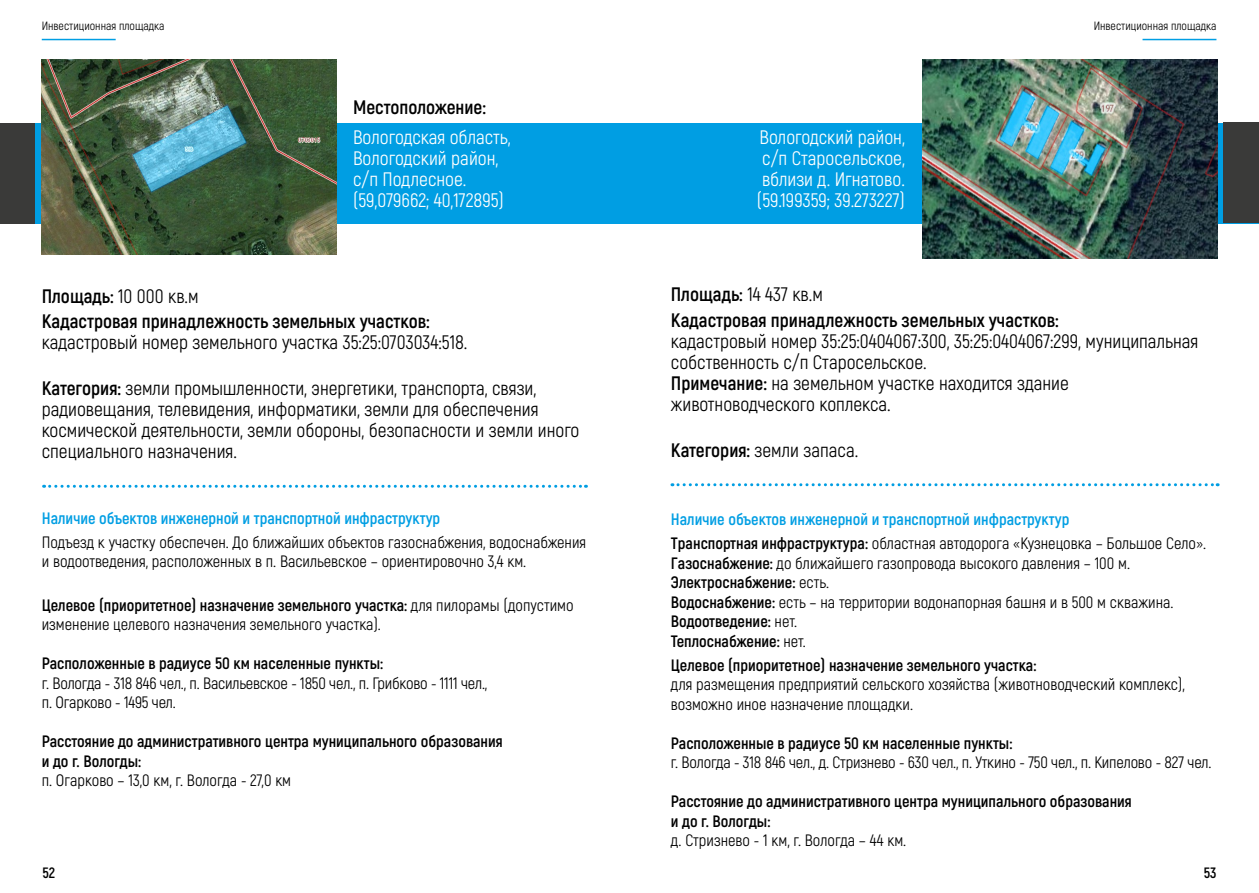
<style>
.page{position:relative;width:1259px;height:893px;background:#fff}
.page>*{position:absolute;margin:0;border:0;box-sizing:border-box;transform-origin:0 0}
.t1{font:19.5px/21px "Akrobat";color:#000}
.t2{font:19.5px/21px "Akrobat";color:#fff;text-align:justify}
.t3{font:700 19.5px/25.2px "Akrobat";color:#000}
.t4{font:16.5px/19.5px "Akrobat";color:#000}
.t5{font:700 16.5px/19.5px "Akrobat";color:#000}
.t6{font:700 16.5px/23.7px "Akrobat";color:#009ee3}
.t7{font:700 15px "Akrobat";color:#000}
.t8{font:12px "Akrobat";color:#000}
.s1{font-weight:400}
.s2{font-weight:700}
.s3{color:#000}
.s4{font-weight:400;color:#000}
</style>
<div class="page">
<hr style="left:1142px;top:39px;width:74px;height:1px;background:#009ee3">
<div style="left:0;top:123px;width:1259px;height:101px;background:#009ee3"></div>
<img style="left:923px;top:60px;width:294px;height:198px">
<div style="left:1224px;top:122px;width:35px;height:101px;background:#3a3a39"></div>
<svg style="left:672px;top:483px;width:546px;height:3px"></svg>
<div style="left:0;top:123px;width:34px;height:101px;background:#3a3a39"></div>
<img style="left:42px;top:60px;width:294px;height:195px">
<hr style="left:42px;top:39px;width:74px;height:1px;background:#009ee3">
<svg style="left:44px;top:485px;width:542px;height:3px"></svg>
<p class="t8" style="left:42px;top:19px;width:124px">Инвестиционная площадка</p>
<p class="t3" style="left:353px;top:95px;width:134px">Местоположение:</p>
<p class="t2" style="left:353px;top:127px;width:159px;text-align:left">Вологодская область,<br>Вологодский район, с/п Подлесное. (59,079662; 40,172895)</p>
<p class="t3" style="left:42px;top:283px;width:389px">Площадь: <span class="s1">10 000 кв.м<br></span>Кадастровая принадлежность земельных участков:</p>
<p class="t1" style="left:42px;top:332px;width:427px">кадастровый номер земельного участка 35:25:0703034:518.</p>
<p class="t1" style="left:42px;top:378px;width:539px"><span class="s2">Категория:</span> земли промышленности, энергетики, транспорта, связи, радиовещания, телевидения, информатики, земли для обеспечения космической деятельности, земли обороны, безопасности и земли иного специального назначения.</p>
<p class="t6" style="left:42px;top:506px;width:400px">Наличие объектов инженерной и транспортной инфраструктур</p>
<p class="t4" style="left:42px;top:532px;width:546px">Подъезд к участку обеспечен. До ближайших объектов газоснабжения, водоснабжения и водоотведения, расположенных в п. Васильевское – ориентировочно 3,4 км.</p>
<p class="t4" style="left:42px;top:595px;width:533px"><span class="s2">Целевое (приоритетное) назначение земельного участка:</span> для пилорамы (допустимо изменение целевого назначения земельного участка).</p>
<p class="t5" style="left:42px;top:654px;width:343px">Расположенные в радиусе 50 км населенные пункты:</p>
<p class="t4" style="left:42px;top:673px;width:447px">г. Вологда - 318 846 чел., п. Васильевское - 1850 чел., п. Грибково - 1111 чел., п. Огарково - 1495 чел.</p>
<p class="t5" style="left:42px;top:732px;width:462px">Расстояние до административного центра муниципального образования и до г. Вологды:</p>
<p class="t4" style="left:42px;top:771px;width:251px">п. Огарково – 13,0 км, г. Вологда - 27,0 км</p>
<p class="t2" style="left:757px;top:127px;width:149px">Вологодский район, с/п Старосельское, вблизи д. Игнатово. (59.199359; 39.273227)</p>
<p class="t8" style="left:1093px;top:19px;width:124px">Инвестиционная площадка</p>
<p class="t3" style="left:671px;top:282px;width:389px">Площадь: <span class="s1">14 437 кв.м<br></span>Кадастровая принадлежность земельных участков:</p>
<p class="t1" style="left:671px;top:330px;width:529px">кадастровый номер 35:25:0404067:300, 35:25:0404067:299, муниципальная собственность с/п Старосельское.<br><span class="s2">Примечание:</span> на земельном участке находится здание животноводческого коплекса.</p>
<p class="t1" style="left:671px;top:440px;width:189px"><span class="s2">Категория:</span> земли запаса.</p>
<p class="t6" style="left:671px;top:508px;width:537px">Наличие объектов инженерной и транспортной инфраструктур<br><span class="s3">Транспортная инфраструктура:</span> <span class="s4">областная автодорога «Кузнецовка – Большое Село».</span></p>
<p class="t4" style="left:671px;top:553px;width:504px"><span class="s2">Газоснабжение:</span> до ближайшего газопровода высокого давления – 100 м.<br><span class="s2">Электроснабжение:</span> есть.<br><span class="s2">Водоснабжение:</span> есть – на территории водонапорная башня и в 500 м скважина.<br><span class="s2">Водоотведение:</span> нет.<br><span class="s2">Теплоснабжение:</span> нет.</p>
<p class="t5" style="left:671px;top:655px;width:367px">Целевое (приоритетное) назначение земельного участка:</p>
<p class="t4" style="left:671px;top:674px;width:515px">для размещения предприятий сельского хозяйства (животноводческий комплекс), возможно иное назначение площадки.</p>
<p class="t5" style="left:671px;top:733px;width:343px">Расположенные в радиусе 50 км населенные пункты:</p>
<p class="t4" style="left:671px;top:752px;width:542px">г. Вологда - 318 846 чел., д. Стризнево - 630 чел., п. Уткино - 750 чел., п. Кипелово - 827 чел.</p>
<p class="t5" style="left:671px;top:791px;width:462px">Расстояние до административного центра муниципального образования и до г. Вологды:</p>
<p class="t4" style="left:671px;top:830px;width:237px">д. Стризнево - 1 км, г. Вологда – 44 км.</p>
<p class="t7" style="left:43px;top:863px;width:14px">52</p>
<p class="t7" style="left:1203px;top:863px;width:14px">53</p>
</div>
